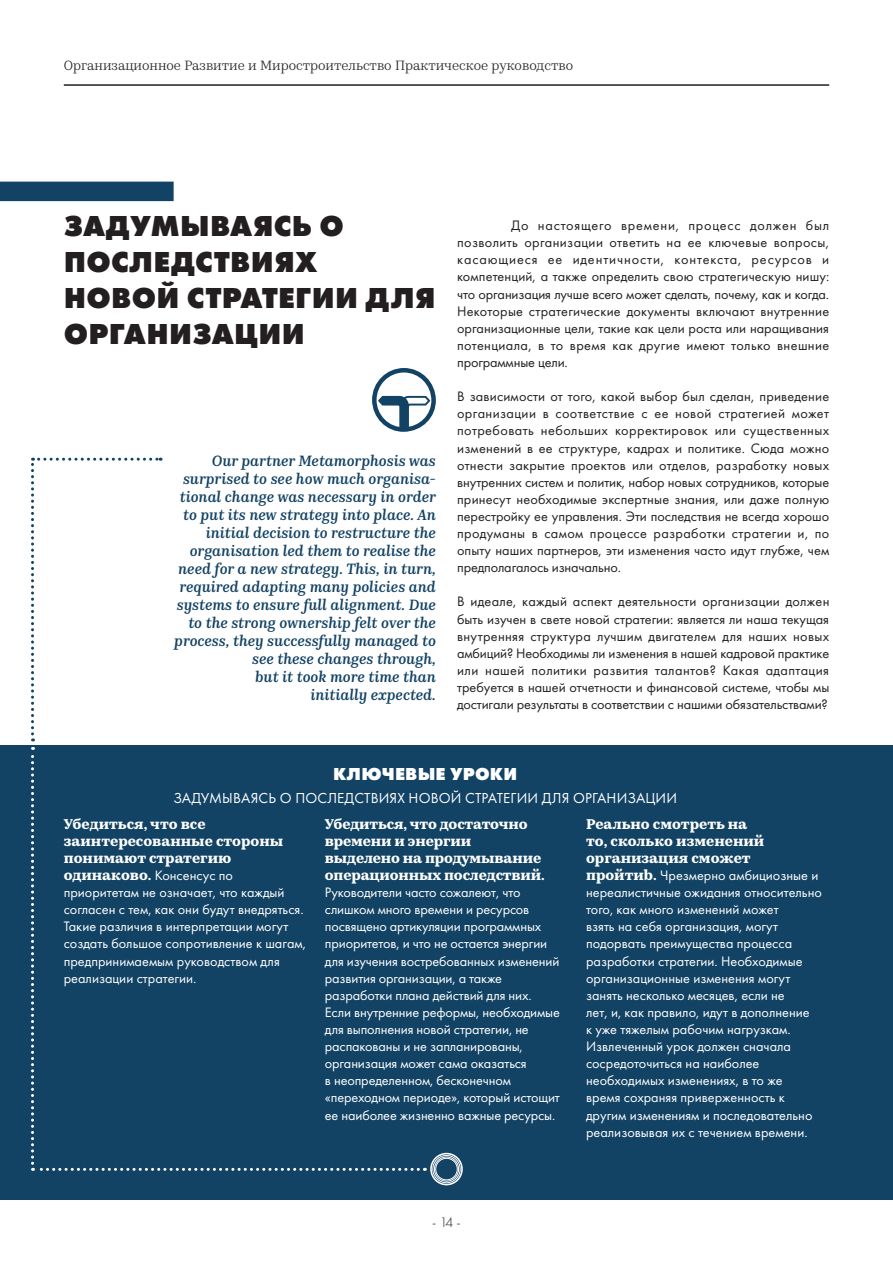
<style>
.page{position:relative;width:893px;height:1263px;background:#fff}
.page>*{position:absolute;margin:0;border:0;box-sizing:border-box;transform-origin:0 0}
.t1{font:800 30px/36px "Futura PT";letter-spacing:.01em;color:#231f20}
.t2{font:800 18px "Futura PT";letter-spacing:.01em;color:#fff}
.t3{font:italic 500 15px/18px "Kazimir Text";color:#124264;text-align:right}
.t4{font:15px "Futura PT";letter-spacing:.01em;color:#fff}
.t5{font:14.25px/17.1px "Futura PT";letter-spacing:-.01em;color:#231f20;text-align:justify}
.t6{font:14.25px/17.1px "Futura PT";color:#fff}
.t7{font:700 14.25px/17.1px "Kazimir Text";color:#fff}
.t8{font:300 14.25px "Futura PT";color:#231f20}
.t9{font:13.5px "Kazimir Text";color:#231f20}
.s1{font-family:"Kazimir Text";font-weight:700}
</style>
<div class="page">
<hr style="left:64px;top:84px;width:765px;height:2px;background:#231f20">
<div style="left:0;top:745px;width:893px;height:454px;background:#124264"></div>
<div style="left:0;top:182px;width:174px;height:19px;background:#124264"></div>
<div style="left:430px;top:1153px;width:33px;height:32px;border:2px solid #fff;border-radius:50%"></div>
<div style="left:435px;top:1158px;width:22px;height:22px;border:1px solid #fff;border-radius:50%"></div>
<div style="left:434px;top:1157px;width:25px;height:24px;border:1px solid #fff;border-radius:50%"></div>
<div style="left:432px;top:1155px;width:29px;height:28px;border:1px solid #fff;border-radius:50%"></div>
<svg style="left:31px;top:747px;width:387px;height:424px"></svg>
<svg style="left:31px;top:458px;width:130px;height:283px"></svg>
<svg style="left:378px;top:396px;width:52px;height:35px"></svg>
<div style="left:372px;top:368px;width:64px;height:64px;border:4px solid #124264;border-radius:50%"></div>
<p class="t9" style="left:64px;top:55px;width:511px">Организационное Развитие и Миростроительство Практическое руководство</p>
<h1 class="t1" style="left:64px;top:207px;width:374px">ЗАДУМЫВАЯСЬ О<br>ПОСЛЕДСТВИЯХ<br>НОВОЙ СТРАТЕГИИ ДЛЯ<br>ОРГАНИЗАЦИИ</h1>
<p class="t5" style="left:457px;top:217px;width:374px;text-indent:54px">До настоящего времени, процесс должен был позволить организации ответить на ее ключевые вопросы, касающиеся ее идентичности, контекста, ресурсов и компетенций, а также определить свою стратегическую нишу: что организация лучше всего может сделать, почему, как и когда.<br>Некоторые стратегические документы включают внутренние организационные цели, такие как цели роста или наращивания потенциала, в то время как другие имеют только внешние программные цели.</p>
<p class="t5" style="left:457px;top:388px;width:374px">В зависимости от того, какой выбор был сделан, приведение организации в соответствие с ее новой стратегией может потребовать небольших корректировок или существенных изменений в ее структуре, кадрах и политике. Сюда можно отнести закрытие проектов или отделов, разработку новых внутренних систем и политик, набор новых сотрудников, которые принесут необходимые экспертные знания, или даже полную перестройку ее управления. Эти последствия не всегда хорошо продуманы в самом процессе разработки стратегии и, по опыту наших партнеров, эти изменения часто идут глубже, чем предполагалось изначально.</p>
<p class="t5" style="left:457px;top:593px;width:374px">В идеале, каждый аспект деятельности организации должен быть изучен в свете новой стратегии: является ли наша текущая внутренняя структура лучшим двигателем для наших новых амбиций? Необходимы ли изменения в нашей кадровой практике или нашей политики развития талантов? Какая адаптация требуется в нашей отчетности и финансовой системе, чтобы мы достигали результаты в соответствии с нашими обязательствами?</p>
<p class="t3" style="left:174px;top:450px;width:263px">Our partner Metamorphosis was surprised to see how much organisa&shy;tional change was necessary in order to put its new strategy into place. An initial decision to restructure the organisation led them to realise the need for a new strategy. This, in turn, required adapting many policies and systems to ensure full alignment. Due to the strong ownership felt over the process, they successfully managed to see these changes through,<br>but it took more time than<br>initially expected.</p>
<p class="t2" style="left:333px;top:762px;width:185px">КЛЮЧЕВЫЕ УРОКИ</p>
<p class="t4" style="left:173px;top:789px;width:505px">ЗАДУМЫВАЯСЬ О ПОСЛЕДСТВИЯХ НОВОЙ СТРАТЕГИИ ДЛЯ ОРГАНИЗАЦИИ</p>
<p class="t7" style="left:64px;top:814px;width:221px">Убедиться, что все заинтересованные стороны понимают стратегию</p>
<p class="t6" style="left:64px;top:867px;width:244px"><span class="s1">одинаково.</span> Консенсус по приоритетам не означает, что каждый согласен с тем, как они будут внедряться.<br>Такие различия в интерпретации могут создать большое сопротивление к шагам, предпринимаемым руководством для реализации стратегии.</p>
<p class="t7" style="left:325px;top:814px;width:221px">Убедиться, что достаточно времени и энергии выделено на продумывание операционных последствий.</p>
<p class="t6" style="left:325px;top:884px;width:237px">Руководители часто сожалеют, что слишком много времени и ресурсов посвящено артикуляции программных приоритетов, и что не остается энергии для изучения востребованных изменений развития организации, а также разработки плана действий для них.<br>Если внутренние реформы, необходимые для выполнения новой стратегии, не распакованы и не запланированы, организация может сама оказаться<br>в неопределенном, бесконечном «переходном периоде», который истощит ее наиболее жизненно важные ресурсы.</p>
<p class="t7" style="left:586px;top:814px;width:180px">Реально смотреть на то, сколько изменений организация сможет</p>
<p class="t6" style="left:586px;top:867px;width:237px"><span class="s1">пройтиb.</span> Чрезмерно амбициозные и нереалистичные ожидания относительно того, как много изменений может<br>взять на себя организация, могут подорвать преимущества процесса разработки стратегии. Необходимые организационные изменения могут занять несколько месяцев, если не<br>лет, и, как правило, идут в дополнение<br>к уже тяжелым рабочим нагрузкам.<br>Извлеченный урок должен сначала сосредоточиться на наиболее необходимых изменениях, в то же<br>время сохраняя приверженность к другим изменениям и последовательно реализовывая их с течением времени.</p>
<p class="t8" style="left:432px;top:1214px;width:30px">- 14 -</p>
</div>
